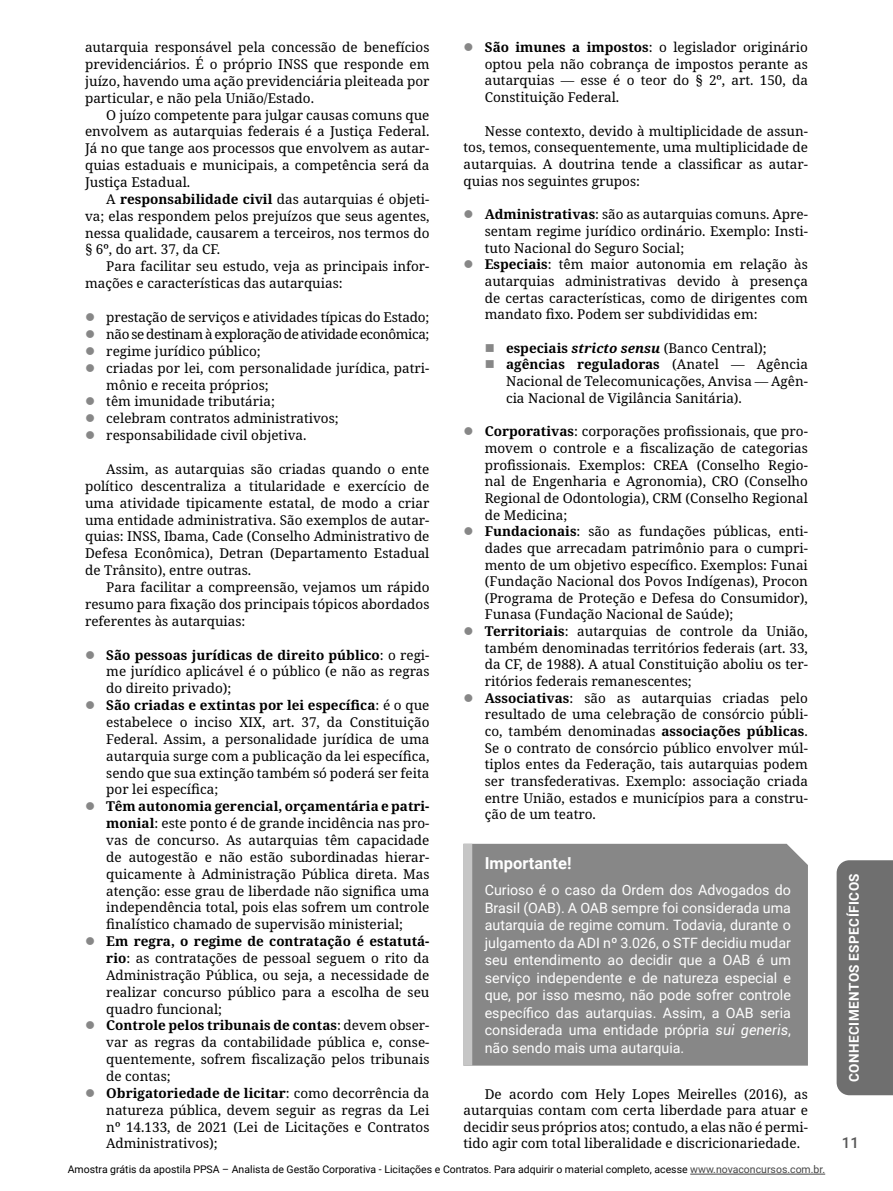
<style>
.page{position:relative;width:893px;height:1191px;background:#fff}
.page>*{position:absolute;margin:0;border:0;box-sizing:border-box;transform-origin:0 0}
.Título{font:700 16.5px "Roboto";color:#fff}
.t1{font:500 15px "Roboto";color:#575757}
.Texto{font:14.25px/17.5px "Roboto";color:#fff;text-align:justify}
.Parágrafos{font:13.5px/16.8px "Noto Serif";color:#000;text-align:justify}
.Parágrafos-2{font:13.5px "Noto Serif";letter-spacing:-.03em;color:#000}
.t2{font:700 13.5px "Roboto";letter-spacing:.035em;color:#fff}
.t3{font:10.5px "Roboto";color:#000}
.s1{font-weight:700}
.s2{font-weight:700;font-style:italic}
.s3{font-style:italic}
.s4{color:#454545}
</style>
<div class="page">
<div style="left:837px;top:860px;width:56px;height:235px;background:#6f6f6f"></div>
<hr style="left:690px;top:1173px;width:135px;height:1px;background:#454545">
<div style="left:472px;top:843px;width:336px;height:222px;background:#878787"></div>
<div style="left:463px;top:843px;width:9px;height:222px;background:#c6c6c6"></div>
<p class="Parágrafos" style="left:85px;top:39px;width:346px">autarquia responsável pela concessão de benefícios previdenciários. É o próprio INSS que responde em juízo, havendo uma ação previdenciária pleiteada por particular, e não pela União/Estado.</p>
<p class="Parágrafos" style="left:85px;top:107px;width:346px;text-indent:21px">O juízo competente para julgar causas comuns que envolvem as autarquias federais é a Justiça Federal.<br>Já no que tange aos processos que envolvem as autar&shy;quias estaduais e municipais, a competência será da Justiça Estadual.</p>
<p class="Parágrafos" style="left:85px;top:191px;width:346px;text-indent:21px">A <span class="s1">responsabilidade civil</span> das autarquias é objeti&shy;va; elas respondem pelos prejuízos que seus agentes, nessa qualidade, causarem a terceiros, nos termos do § 6º, do art. 37, da CF.</p>
<p class="Parágrafos" style="left:85px;top:258px;width:346px;text-indent:21px">Para facilitar seu estudo, veja as principais infor&shy;mações e características das autarquias:</p>
<p class="Parágrafos" style="left:106px;top:309px;width:325px">prestação de serviços e atividades típicas do Estado;</p>
<p class="Parágrafos-2" style="left:106px;top:325px;width:325px">não se destinam à exploração de atividade econômica;</p>
<p class="Parágrafos" style="left:106px;top:343px;width:156px">regime jurídico público;</p>
<p class="Parágrafos" style="left:106px;top:360px;width:325px">criadas por lei, com personalidade jurídica, patri&shy;mônio e receita próprios;</p>
<p class="Parágrafos" style="left:106px;top:393px;width:170px">têm imunidade tributária;</p>
<p class="Parágrafos" style="left:106px;top:410px;width:234px">celebram contratos administrativos;</p>
<p class="Parágrafos" style="left:106px;top:427px;width:202px">responsabilidade civil objetiva.</p>
<p class="Parágrafos" style="left:85px;top:461px;width:346px;text-indent:21px">Assim, as autarquias são criadas quando o ente político descentraliza a titularidade e exercício de uma atividade tipicamente estatal, de modo a criar uma entidade administrativa. São exemplos de autar&shy;quias: INSS, Ibama, Cade (Conselho Administrativo de Defesa Econômica), Detran (Departamento Estadual de Trânsito), entre outras.</p>
<p class="Parágrafos" style="left:85px;top:579px;width:346px;text-indent:21px">Para facilitar a compreensão, vejamos um rápido resumo para fixação dos principais tópicos abordados referentes às autarquias:</p>
<p class="Parágrafos" style="left:106px;top:646px;width:325px"><span class="s1">São pessoas jurídicas de direito público</span>: o regi&shy;me jurídico aplicável é o público (e não as regras do direito privado);</p>
<p class="Parágrafos" style="left:106px;top:697px;width:325px"><span class="s1">São criadas e extintas por lei específica</span>: é o que estabelece o inciso XIX, art. 37, da Constituição Federal. Assim, a personalidade jurídica de uma autarquia surge com a publicação da lei específica, sendo que sua extinção também só poderá ser feita por lei específica;</p>
<p class="Parágrafos" style="left:106px;top:798px;width:325px"><span class="s1">Têm autonomia gerencial, orçamentária e patri&shy;monial</span>: este ponto é de grande incidência nas pro&shy;vas de concurso. As autarquias têm capacidade de autogestão e não estão subordinadas hierar&shy;quicamente à Administração Pública direta. Mas atenção: esse grau de liberdade não significa uma independência total, pois elas sofrem um controle finalístico chamado de supervisão ministerial;</p>
<p class="Parágrafos" style="left:106px;top:933px;width:325px"><span class="s1">Em regra, o regime de contratação é estatutá&shy;rio</span>: as contratações de pessoal seguem o rito da Administração Pública, ou seja, a necessidade de realizar concurso público para a escolha de seu quadro funcional;</p>
<p class="Parágrafos" style="left:106px;top:1017px;width:325px"><span class="s1">Controle pelos tribunais de contas</span>: devem obser&shy;var as regras da contabilidade pública e, conse&shy;quentemente, sofrem fiscalização pelos tribunais de contas;</p>
<p class="Parágrafos" style="left:106px;top:1085px;width:325px"><span class="s1">Obrigatoriedade de licitar</span>: como decorrência da natureza pública, devem seguir as regras da Lei nº 14.133, de 2021 (Lei de Licitações e Contratos Administrativos);</p>
<p class="Parágrafos" style="left:485px;top:39px;width:325px"><span class="s1">São imunes a impostos</span>: o legislador originário optou pela não cobrança de impostos perante as autarquias — esse é o teor do § 2º, art. 150, da Constituição Federal.</p>
<p class="Parágrafos" style="left:463px;top:123px;width:346px;text-indent:21px">Nesse contexto, devido à multiplicidade de assun&shy;tos, temos, consequentemente, uma multiplicidade de autarquias. A doutrina tende a classificar as autar&shy;quias nos seguintes grupos:</p>
<p class="Parágrafos" style="left:485px;top:206px;width:325px"><span class="s1">Administrativas</span>: são as autarquias comuns. Apre&shy;sentam regime jurídico ordinário. Exemplo: Insti&shy;tuto Nacional do Seguro Social;</p>
<p class="Parágrafos" style="left:485px;top:256px;width:325px"><span class="s1">Especiais</span>: têm maior autonomia em relação às autarquias administrativas devido à presença de certas características, como de dirigentes com mandato fixo. Podem ser subdivididas em:</p>
<p class="Parágrafos" style="left:506px;top:340px;width:262px"><span class="s1">especiais</span> <span class="s2">stricto sensu</span> (Banco Central);</p>
<p class="Parágrafos" style="left:506px;top:357px;width:303px"><span class="s1">agências reguladoras</span> (Anatel — Agência Nacional de Telecomunicações, Anvisa — Agên&shy;cia Nacional de Vigilância Sanitária).</p>
<p class="Parágrafos" style="left:485px;top:423px;width:325px"><span class="s1">Corporativas</span>: corporações profissionais, que pro&shy;movem o controle e a fiscalização de categorias profissionais. Exemplos: CREA (Conselho Regio&shy;nal de Engenharia e Agronomia), CRO (Conselho Regional de Odontologia), CRM (Conselho Regional de Medicina;</p>
<p class="Parágrafos" style="left:485px;top:523px;width:325px"><span class="s1">Fundacionais</span>: são as fundações públicas, enti&shy;dades que arrecadam patrimônio para o cumpri&shy;mento de um objetivo específico. Exemplos: Funai (Fundação Nacional dos Povos Indígenas), Procon (Programa de Proteção e Defesa do Consumidor), Funasa (Fundação Nacional de Saúde);</p>
<p class="Parágrafos" style="left:485px;top:623px;width:325px"><span class="s1">Territoriais</span>: autarquias de controle da União, também denominadas territórios federais (art. 33, da CF, de 1988). A atual Constituição aboliu os ter&shy;ritórios federais remanescentes;</p>
<p class="Parágrafos" style="left:485px;top:690px;width:325px"><span class="s1">Associativas</span>: são as autarquias criadas pelo resultado de uma celebração de consórcio públi&shy;co, também denominadas <span class="s1">associações públicas</span>.<br>Se o contrato de consórcio público envolver múl&shy;tiplos entes da Federação, tais autarquias podem ser transfederativas. Exemplo: associação criada entre União, estados e municípios para a constru&shy;ção de um teatro.</p>
<p class="Título" style="left:485px;top:851px;width:88px">Importante!</p>
<p class="Texto" style="left:485px;top:880px;width:308px">Curioso é o caso da Ordem dos Advogados do Brasil (OAB). A OAB sempre foi considerada uma autarquia de regime comum. Todavia, durante o julgamento da ADI nº 3.026, o STF decidiu mudar seu entendimento ao decidir que a OAB é um serviço independente e de natureza especial e que, por isso mesmo, não pode sofrer controle específico das autarquias. Assim, a OAB seria considerada uma entidade própria <span class="s3">sui generis</span>, não sendo mais uma autarquia.</p>
<p class="Parágrafos" style="left:463px;top:1085px;width:346px;text-indent:21px">De acordo com Hely Lopes Meirelles (2016), as autarquias contam com certa liberdade para atuar e decidir seus próprios atos; contudo, a elas não é permi&shy;tido agir com total liberalidade e discricionariedade.</p>
<p class="t3" style="left:68px;top:1162px;width:759px">Amostra grátis da apostila PPSA – Analista de Gestão Corporativa - Licitações e Contratos. Para adquirir o material completo, acesse <span class="s4">www.novaconcursos.com.br.</span></p>
<p class="t2" style="left:845px;top:1082px;width:210px;rotate:-90deg">CONHECIMENTOS ESPECÍFICOS</p>
<p class="t1" style="left:842px;top:1132px;width:19px">11</p>
</div>
